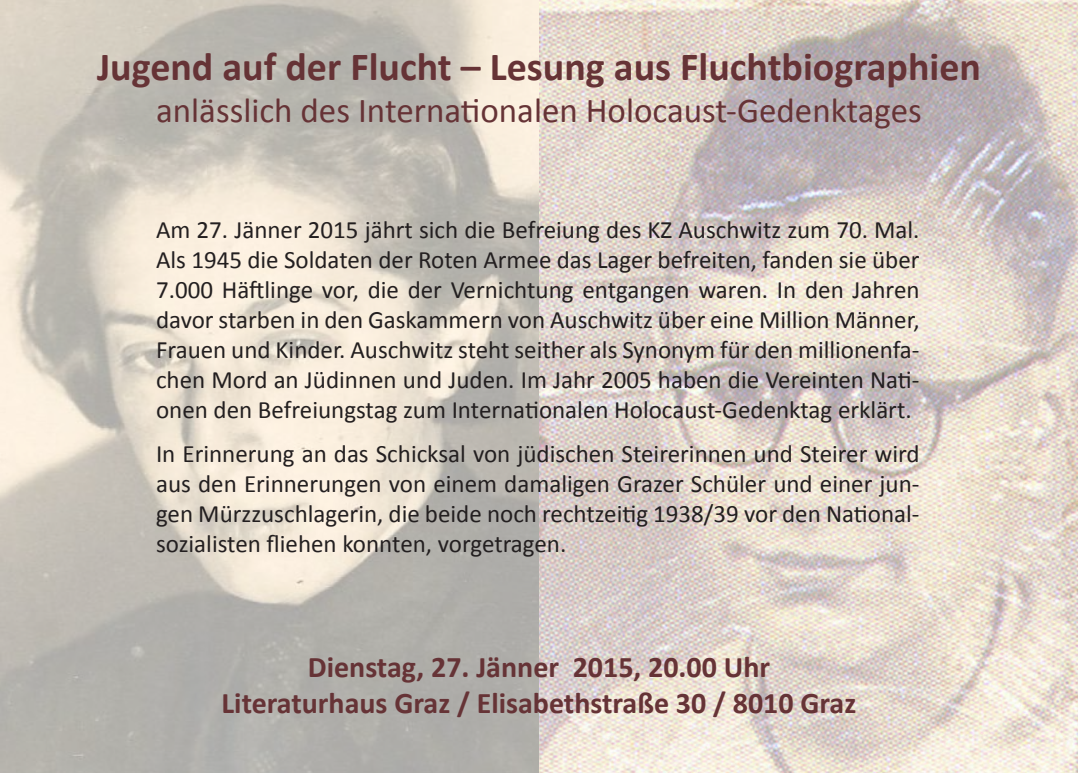
<style>
.page{position:relative;width:1078px;height:773px;background:#fff}
.page>*{position:absolute;margin:0;border:0;box-sizing:border-box;transform-origin:0 0}
.t1{font:700 40px "Calibri";color:#663336}
.t2{font:35px "Calibri";color:#663336}
.t3{font:700 30px/36px "Calibri";color:#663336;text-align:center}
.t4{font:25px/30px "Calibri";color:#231f20;text-align:justify}
</style>
<div class="page">
<img style="left:0;top:0;width:1077px;height:772px">
<h1 class="t1" style="left:97px;top:41px;width:885px">Jugend auf der Flucht – Lesung aus Fluchtbiographien</h1>
<h2 class="t2" style="left:156px;top:88px;width:767px">anlässlich des Internationalen Holocaust-Gedenktages</h2>
<p class="t4" style="left:156px;top:214px;width:765px">Am 27. Jänner 2015 jährt sich die Befreiung des KZ Auschwitz zum 70. Mal.<br>Als 1945 die Soldaten der Roten Armee das Lager befreiten, fanden sie über 7.000 Häftlinge vor, die der Vernichtung entgangen waren. In den Jahren davor starben in den Gaskammern von Auschwitz über eine Million Männer, Frauen und Kinder. Auschwitz steht seither als Synonym für den millionenfa&shy;chen Mord an Jüdinnen und Juden. Im Jahr 2005 haben die Vereinten Nati&shy;onen den Befreiungstag zum Internationalen Holocaust-Gedenktag erklärt.</p>
<p class="t4" style="left:156px;top:439px;width:765px">In Erinnerung an das Schicksal von jüdischen Steirerinnen und Steirer wird aus den Erinnerungen von einem damaligen Grazer Schüler und einer jun&shy;gen Mürzzuschlagerin, die beide noch rechtzeitig 1938/39 vor den National&shy;sozialisten fliehen konnten, vorgetragen.</p>
<p class="t3" style="left:221px;top:649px;width:636px">Dienstag, 27. Jänner 2015, 20.00 Uhr<br>Literaturhaus Graz / Elisabethstraße 30 / 8010 Graz</p>
</div>
